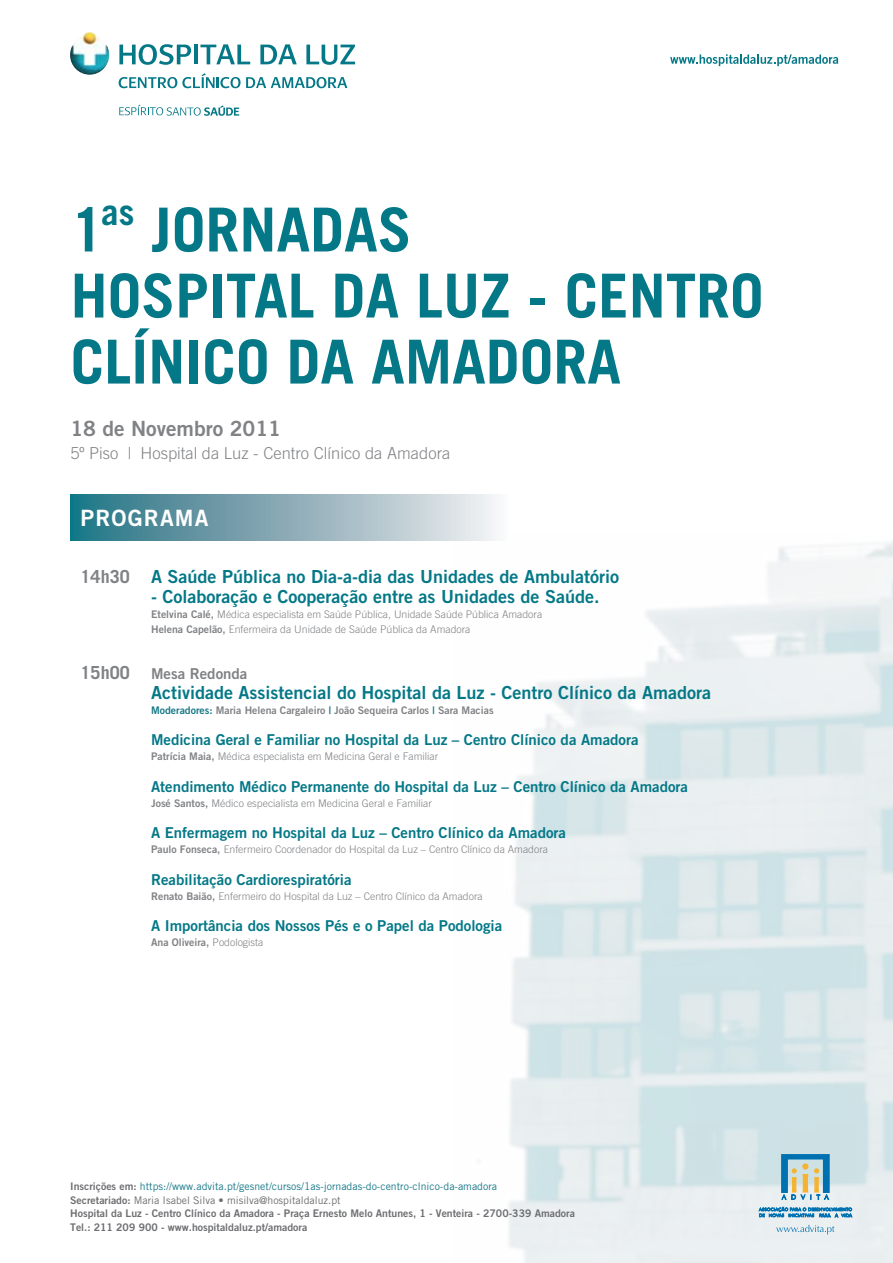
<style>
.page{position:relative;width:893px;height:1263px;background:#fff}
.page>*{position:absolute;margin:0;border:0;box-sizing:border-box;transform-origin:0 0}
.t1{font:700 60.75px/66px "Trade Gothic LT Std";color:#047887}
.t2{font:22.5px "Trade Gothic LT Std Bd 2";letter-spacing:.05em;color:#fff}
.t3{font:21px "Trade Gothic LT Std Bd 2";color:#808285}
.t4{font:18px "Trade Gothic LT Std Bd 2";color:#047887}
.t5{font:300 16.5px "Trade Gothic LT Std";color:#808285}
.t6{font:15px "Trade Gothic LT Std Bd 2";color:#047887}
.t7{font:15px "Trade Gothic LT Std Bd 2";color:#808285}
.t8{font:300 10.5px/15px "Trade Gothic LT Std";color:#808285}
.t9{font:10.5px/13.5px "Trade Gothic LT Std";color:#187988}
.t10{font:10.5px/13.5px "Trade Gothic LT Std Bd 2";color:#6d6e71}
.t11{font:10.5px "Trade Gothic LT Std Bd 2";color:#808285}
.s1{font-family:"Trade Gothic LT Std";font-weight:700;color:#808285}
.s2{font-family:"Trade Gothic LT Std Bd 2";font-weight:400}
.s3{font-family:"Trade Gothic LT Std";font-weight:700;font-size:18px}
.s4{color:#187988}
.s5{font-family:"Trade Gothic LT Std";font-weight:300}
.s6{font-family:"Trade Gothic LT Std Bd 2";color:#6d6e71}
.s7{color:#6d6e71}
</style>
<div class="page">
<img style="left:509px;top:541px;width:384px;height:722px">
<svg style="left:776px;top:1225px;width:58px;height:9px"></svg>
<svg style="left:781px;top:1154px;width:49px;height:46px"></svg>
<svg style="left:759px;top:1207px;width:93px;height:10px"></svg>
<div style="left:70px;top:494px;width:441px;height:47px;background:linear-gradient(to right,#216f81,#faf1f4)"></div>
<svg style="left:670px;top:54px;width:168px;height:12px"></svg>
<svg style="left:119px;top:73px;width:228px;height:15px"></svg>
<svg style="left:119px;top:105px;width:120px;height:11px"></svg>
<svg style="left:119px;top:44px;width:72px;height:21px"></svg>
<hr style="left:194px;top:45px;width:4px;height:19px;background:#047887">
<svg style="left:200px;top:44px;width:50px;height:20px"></svg>
<svg style="left:260px;top:44px;width:37px;height:20px"></svg>
<svg style="left:306px;top:45px;width:49px;height:20px"></svg>
<img style="left:70px;top:32px;width:39px;height:43px">
<h1 class="t1" style="left:70px;top:196px;width:695px">1<sup>as</sup> JORNADAS<br>HOSPITAL DA LUZ - CENTRO<br>CLÍNICO DA AMADORA</h1>
<h3 class="t3" style="left:70px;top:416px;width:212px">18 de Novembro 2011</h3>
<h3 class="t5" style="left:70px;top:443px;width:381px">5º Piso | Hospital da Luz - Centro Clínico da Amadora</h3>
<h2 class="t2" style="left:81px;top:504px;width:129px">PROGRAMA</h2>
<h3 class="t4" style="left:81px;top:565px;width:540px"><span class="s1">14h30</span> A Saúde Pública no Dia-a-dia das Unidades de Ambulatório</h3>
<h3 class="t4" style="left:151px;top:585px;width:450px">- Colaboração e Cooperação entre as Unidades de Saúde.</h3>
<p class="t8" style="left:151px;top:606px;width:393px"><span class="s2">Etelvina Calé,</span> Médica especialista em Saúde Pública, Unidade Saúde Pública Amadora<br><span class="s2">Helena Capelão,</span> Enfermeira da Unidade de Saúde Pública da Amadora</p>
<h3 class="t7" style="left:81px;top:664px;width:168px"><span class="s3">15h00</span> Mesa Redonda</h3>
<h3 class="t4" style="left:151px;top:681px;width:561px">Actividade Assistencial do Hospital da Luz - Centro Clínico da Amadora</h3>
<p class="t11" style="left:151px;top:703px;width:344px"><span class="s4">Moderadores:</span> Maria Helena Cargaleiro <span class="s4">|</span> João Sequeira Carlos <span class="s4">|</span> Sara Macias</p>
<h3 class="t6" style="left:151px;top:730px;width:489px">Medicina Geral e Familiar no Hospital da Luz – Centro Clínico da Amadora</h3>
<p class="t8" style="left:151px;top:749px;width:289px"><span class="s2">Patrícia Maia,</span> Médica especialista em Medicina Geral e Familiar</p>
<h3 class="t6" style="left:151px;top:777px;width:539px">Atendimento Médico Permanente do Hospital da Luz – Centro Clínico da Amadora</h3>
<p class="t8" style="left:151px;top:795px;width:282px"><span class="s2">José Santos,</span> Médico especialista em Medicina Geral e Familiar</p>
<h3 class="t6" style="left:151px;top:823px;width:416px">A Enfermagem no Hospital da Luz – Centro Clínico da Amadora</h3>
<p class="t8" style="left:151px;top:842px;width:398px"><span class="s2">Paulo Fonseca,</span> Enfermeiro Coordenador do Hospital da Luz – Centro Clínico da Amadora</p>
<h3 class="t6" style="left:151px;top:870px;width:202px">Reabilitação Cardiorespiratória</h3>
<p class="t8" style="left:151px;top:888px;width:333px"><span class="s2">Renato Baião,</span> Enfermeiro do Hospital da Luz – Centro Clínico da Amadora</p>
<h3 class="t6" style="left:151px;top:916px;width:353px">A Importância dos Nossos Pés e o Papel da Podologia</h3>
<p class="t11" style="left:151px;top:936px;width:114px">Ana Oliveira, <span class="s5">Podologista</span></p>
<p class="t9" style="left:70px;top:1179px;width:428px"><span class="s6">Inscrições em:</span> https://www.advita.pt/gesnet/cursos/1as-jornadas-do-centro-clnico-da-amadora<br><span class="s6">Secretariado:</span> <span class="s7">Maria Isabel Silva • misilva@hospitaldaluz.pt</span></p>
<p class="t10" style="left:70px;top:1206px;width:506px">Hospital da Luz - Centro Clínico da Amadora - Praça Ernesto Melo Antunes, 1 - Venteira - 2700-339 Amadora<br>Tel.: 211 209 900 - www.hospitaldaluz.pt/amadora</p>
</div>
